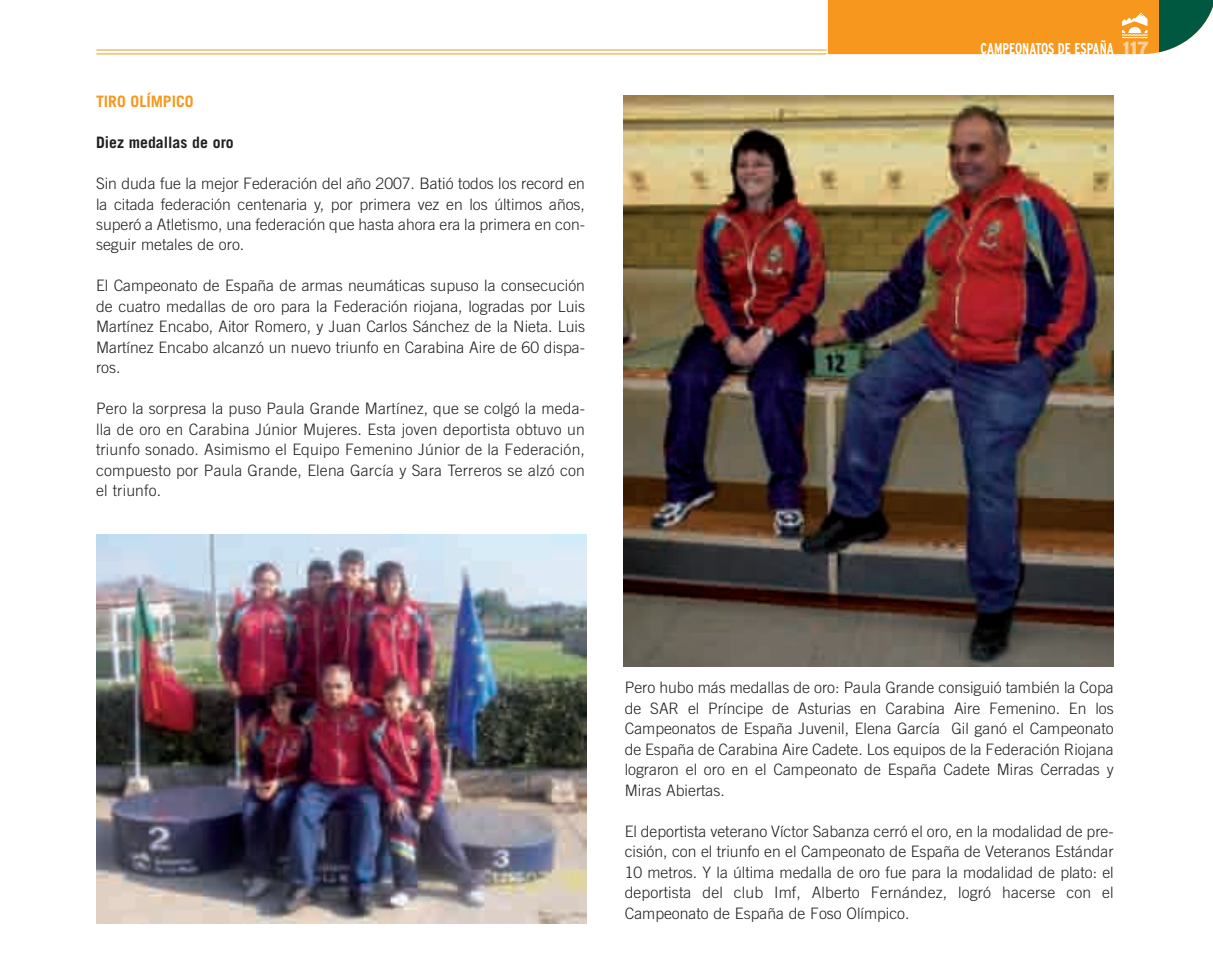
<style>
.page{position:relative;width:1213px;height:973px;background:#fff}
.page>*{position:absolute;margin:0;border:0;box-sizing:border-box;transform-origin:0 0}
.t1{font:300 15.75px/20.5px "Trade Gothic";color:#231f20;text-align:justify}
.t2{font:700 condensed 15.75px "Interstate";color:#fff;scale:.84 1}
.t3{font:700 15.75px "Trade Gothic";color:#231f20}
.t4{font:700 15.75px "Trade Gothic";color:#f7971d}
.s1{font-weight:900;font-stretch:normal;font-size:17.5px;color:#fdd19e}
</style>
<div class="page">
<hr style="left:96px;top:53px;width:730px;height:1px;background:#f7971d">
<svg style="left:828px;top:0;width:385px;height:54px;background:#e0962b"></svg>
<hr style="left:96px;top:50px;width:730px;height:1px;background:#f7971d">
<img style="left:96px;top:534px;width:490px;height:389px">
<img style="left:624px;top:96px;width:490px;height:570px">
<p class="t4" style="left:96px;top:96px;width:99px">TIRO OLÍMPICO</p>
<p class="t3" style="left:96px;top:137px;width:139px">Diez medallas de oro</p>
<p class="t1" style="left:96px;top:174px;width:490px">Sin duda fue la mejor Federación del año 2007. Batió todos los record en la citada federación centenaria y, por primera vez en los últimos años, superó a Atletismo, una federación que hasta ahora era la primera en con&shy;seguir metales de oro.</p>
<p class="t1" style="left:96px;top:277px;width:490px">El Campeonato de España de armas neumáticas supuso la consecución de cuatro medallas de oro para la Federación riojana, logradas por Luis Martínez Encabo, Aitor Romero, y Juan Carlos Sánchez de la Nieta. Luis Martínez Encabo alcanzó un nuevo triunfo en Carabina Aire de 60 dispa&shy;ros.</p>
<p class="t1" style="left:96px;top:400px;width:490px">Pero la sorpresa la puso Paula Grande Martínez, que se colgó la meda&shy;lla de oro en Carabina Júnior Mujeres. Esta joven deportista obtuvo un triunfo sonado. Asimismo el Equipo Femenino Júnior de la Federación, compuesto por Paula Grande, Elena García y Sara Terreros se alzó con el triunfo.</p>
<p class="t2" style="left:980px;top:42px;width:203px">CAMPEONATOS DE ESPAÑA <span class="s1">117</span></p>
<p class="t1" style="left:625px;top:678px;width:490px">Pero hubo más medallas de oro: Paula Grande consiguió también la Copa de SAR el Príncipe de Asturias en Carabina Aire Femenino. En los Campeonatos de España Juvenil, Elena García Gil ganó el Campeonato de España de Carabina Aire Cadete. Los equipos de la Federación Riojana lograron el oro en el Campeonato de España Cadete Miras Cerradas y Miras Abiertas.</p>
<p class="t1" style="left:625px;top:822px;width:490px">El deportista veterano Víctor Sabanza cerró el oro, en la modalidad de pre&shy;cisión, con el triunfo en el Campeonato de España de Veteranos Estándar 10 metros. Y la última medalla de oro fue para la modalidad de plato: el deportista del club Imf, Alberto Fernández, logró hacerse con el Campeonato de España de Foso Olímpico.</p>
</div>
